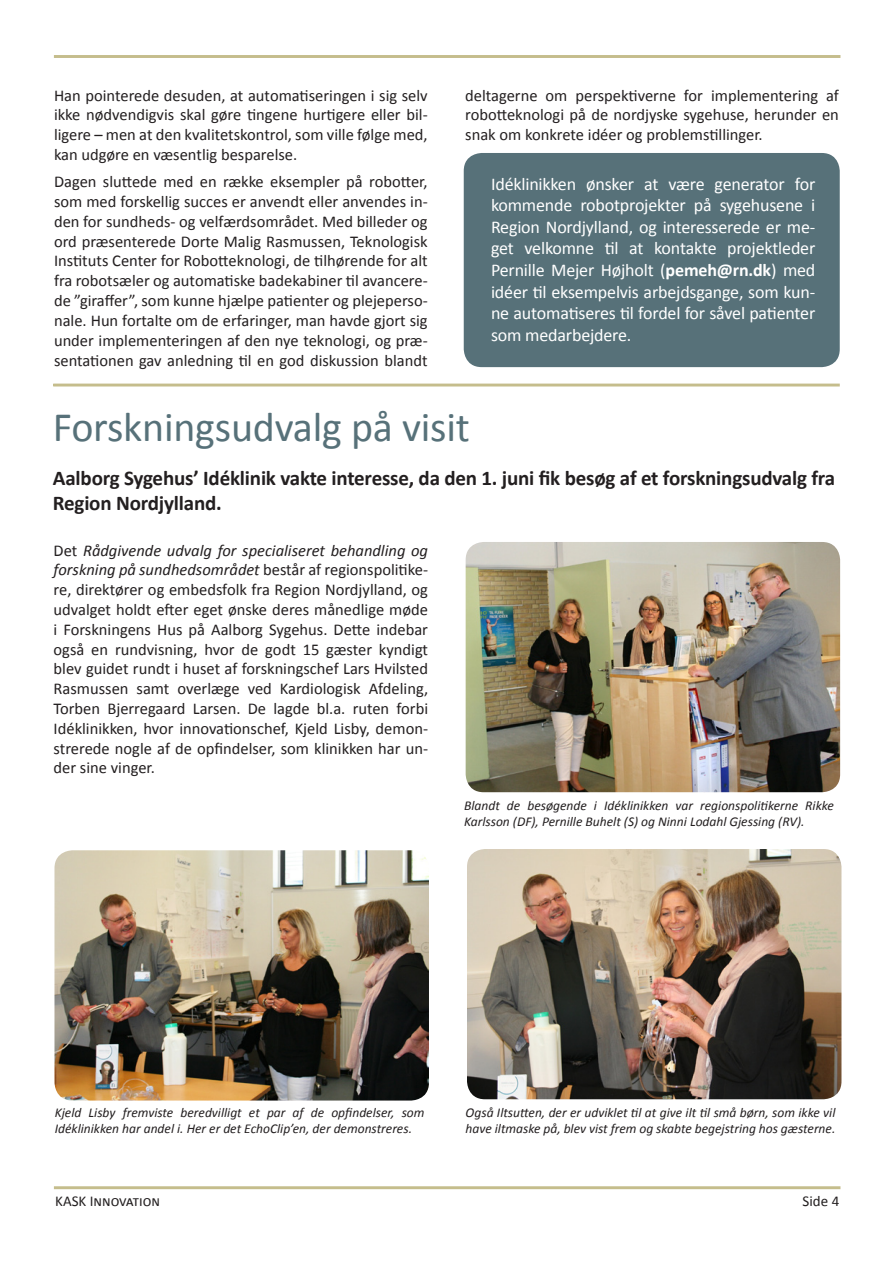
<style>
.page{position:relative;width:893px;height:1263px;background:#fff}
.page>*{position:absolute;margin:0;border:0;box-sizing:border-box;transform-origin:0 0}
.t1{font:42px "Calibri";letter-spacing:-.005em;color:#577179}
.KASK-manchet{font:700 21px/25.2px "Calibri";letter-spacing:-.01em;color:#231f20}
.brødtekst{font:18px/21.6px "Calibri";letter-spacing:-.01em;color:#fff;text-align:justify}
.brødtekst-2{font:16.5px/19.8px "Calibri";color:#231f20;text-align:justify}
.t2{font:15px "Calibri";color:#231f20}
.Billedetekst{font:italic 13.5px/16.2px "Calibri";color:#231f20}
.s1{font-weight:700}
.s2{font-style:italic}
</style>
<div class="page">
<hr style="left:54px;top:55px;width:786px;height:3px;background:#c5bd8c">
<div style="left:54px;top:1186px;width:786px;height:3px;background:#c5bd8c;border:2px solid #c5bd8c"></div>
<div style="left:464px;top:153px;width:376px;height:214px;background:#577179;border-radius:18px"></div>
<div style="left:53px;top:384px;width:787px;height:2px;border:2px solid #c5bd8c"></div>
<img style="left:466px;top:542px;width:374px;height:250px">
<img style="left:54px;top:850px;width:375px;height:250px">
<img style="left:467px;top:849px;width:374px;height:250px">
<p class="brødtekst-2" style="left:54px;top:84px;width:375px">Han pointerede desuden, at automatiseringen i sig selv ikke nødvendigvis skal gøre tingene hurtigere eller bil&shy;ligere – men at den kvalitetskontrol, som ville følge med, kan udgøre en væsentlig besparelse.</p>
<p class="brødtekst-2" style="left:54px;top:171px;width:375px">Dagen sluttede med en række eksempler på robotter, som med forskellig succes er anvendt eller anvendes in&shy;den for sundheds- og velfærdsområdet. Med billeder og ord præsenterede Dorte Malig Rasmussen, Teknologisk Instituts Center for Robotteknologi, de tilhørende for alt fra robotsæler og automatiske badekabiner til avancere&shy;de ”giraffer”, som kunne hjælpe patienter og plejeperso&shy;nale. Hun fortalte om de erfaringer, man havde gjort sig under implementeringen af den nye teknologi, og præ&shy;sentationen gav anledning til en god diskussion blandt</p>
<p class="brødtekst-2" style="left:465px;top:84px;width:375px">deltagerne om perspektiverne for implementering af robotteknologi på de nordjyske sygehuse, herunder en snak om konkrete idéer og problemstillinger.</p>
<p class="brødtekst" style="left:491px;top:172px;width:326px">Idéklinikken ønsker at være generator for kommende robotprojekter på sygehusene i Region Nordjylland, og interesserede er me&shy;get velkomne til at kontakte projektleder Pernille Mejer Højholt (<span class="s1">pemeh@rn.dk</span>) med idéer til eksempelvis arbejdsgange, som kun&shy;ne automatiseres til fordel for såvel patienter som medarbejdere.</p>
<p class="t1" style="left:53px;top:401px;width:419px">Forskningsudvalg på visit</p>
<p class="KASK-manchet" style="left:53px;top:464px;width:784px">Aalborg Sygehus’ Idéklinik vakte interesse, da den 1. juni fik besøg af et forskningsudvalg fra<br>Region Nordjylland.</p>
<p class="brødtekst-2" style="left:54px;top:539px;width:376px">Det <span class="s2">Rådgivende udvalg for specialiseret behandling og forskning på sundhedsområdet</span> består af regionspolitike&shy;re, direktører og embedsfolk fra Region Nordjylland, og udvalget holdt efter eget ønske deres månedlige møde i Forskningens Hus på Aalborg Sygehus. Dette indebar også en rundvisning, hvor de godt 15 gæster kyndigt blev guidet rundt i huset af forskningschef Lars Hvilsted Rasmussen samt overlæge ved Kardiologisk Afdeling, Torben Bjerregaard Larsen. De lagde bl.a. ruten forbi Idéklinikken, hvor innovationschef, Kjeld Lisby, demon&shy;strerede nogle af de opfindelser, som klinikken har un&shy;der sine vinger.</p>
<p class="Billedetekst" style="left:464px;top:797px;width:371px">Blandt de besøgende i Idéklinikken var regionspolitikerne Rikke<br>Karlsson (DF), Pernille Buhelt (S) og Ninni Lodahl Gjessing (RV).</p>
<p class="Billedetekst" style="left:55px;top:1104px;width:371px">Kjeld Lisby fremviste beredvilligt et par af de opfindelser, som<br>Idéklinikken har andel i. Her er det EchoClip’en, der demonstreres.</p>
<p class="Billedetekst" style="left:466px;top:1104px;width:371px">Også Iltsutten, der er udviklet til at give ilt til små børn, som ikke vil have iltmaske på, blev vist frem og skabte begejstring hos gæsterne.</p>
<p class="t2" style="left:55px;top:1191px;width:106px">KASK Innovation</p>
<p class="t2" style="left:803px;top:1192px;width:38px">Side 4</p>
</div>
